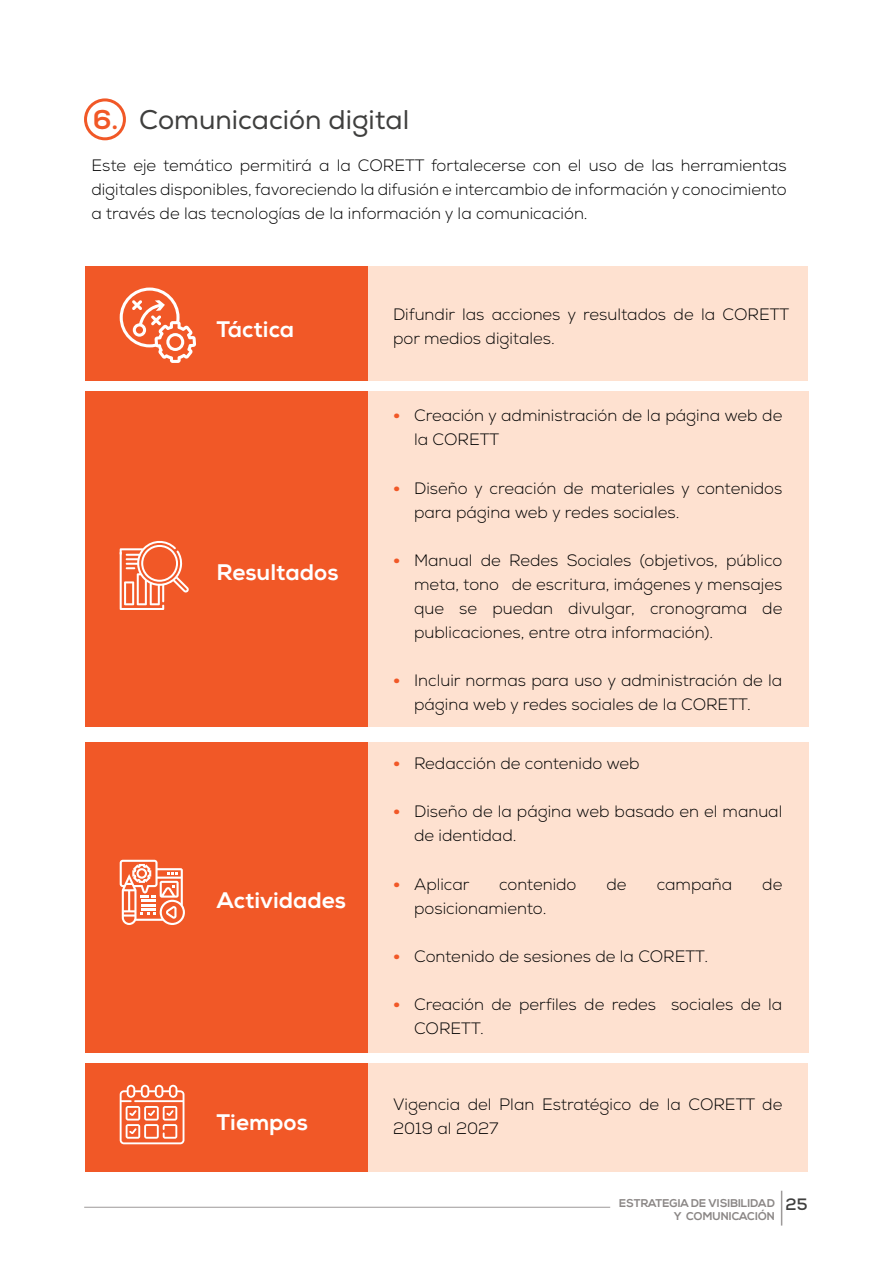
<style>
.page{position:relative;width:893px;height:1263px;background:#fff}
.page>*{position:absolute;margin:0;border:0;box-sizing:border-box;transform-origin:0 0}
.Fotda{font:27px "Nexa";color:#3f3f3e}
.Bold_palabras{font:800 22.5px "Nexa";color:#fff}
.Texto_cuerpo_coalici{font:300 16.5px/24px "Nexa";color:#000}
.t1{font:700 11.25px/13.5px "Nexa";color:#8b8786}
.s1{font-weight:800;color:#f15827}
.s2{font-weight:900;color:#f15827}
.s3{font-size:16.5px;color:#3f3f3e}
</style>
<div class="page">
<hr style="left:781px;top:1191px;width:1px;height:34px;background:#9d9a99">
<hr style="left:84px;top:1207px;width:526px;height:1px;background:#9d9a99">
<div style="left:84px;top:98px;width:42px;height:42px;border:3px solid #f15827;border-radius:50%"></div>
<div style="left:85px;top:266px;width:359px;height:114px;background:#f15827"></div>
<div style="left:85px;top:1064px;width:359px;height:108px;background:#f15827"></div>
<div style="left:85px;top:391px;width:308px;height:336px;background:#f15827"></div>
<div style="left:85px;top:742px;width:308px;height:310px;background:#f15827"></div>
<div style="left:368px;top:391px;width:441px;height:336px;background:#fee1d0"></div>
<div style="left:368px;top:742px;width:441px;height:310px;background:#fee1d0"></div>
<div style="left:368px;top:266px;width:439px;height:115px;background:#fee1d0"></div>
<div style="left:368px;top:1064px;width:439px;height:108px;background:#fee1d0"></div>
<svg style="left:120px;top:541px;width:69px;height:69px"></svg>
<svg style="left:120px;top:1085px;width:64px;height:59px"></svg>
<svg style="left:120px;top:860px;width:65px;height:65px"></svg>
<svg style="left:120px;top:288px;width:76px;height:75px"></svg>
<p class="Fotda" style="left:93px;top:103px;width:318px"><span class="s1">6.</span> Comunicación digital</p>
<p class="Texto_cuerpo_coalici" style="left:91px;top:154px;width:697px;text-align:justify">Este eje temático permitirá a la CORETT fortalecerse con el uso de las herramientas digitales disponibles, favoreciendo la difusión e intercambio de información y conocimiento a través de las tecnologías de la información y la comunicación.</p>
<p class="Bold_palabras" style="left:217px;top:315px;width:79px">Táctica</p>
<p class="Bold_palabras" style="left:217px;top:558px;width:124px">Resultados</p>
<p class="Bold_palabras" style="left:217px;top:886px;width:131px">Actividades</p>
<p class="Bold_palabras" style="left:217px;top:1109px;width:93px">Tiempos</p>
<p class="Texto_cuerpo_coalici" style="left:393px;top:303px;width:398px">Difundir las acciones y resultados de la CORETT por medios digitales.</p>
<p class="Texto_cuerpo_coalici" style="left:414px;top:404px;width:370px;text-indent:-21px"><span class="s2">•</span> Creación y administración de la página web de la CORETT</p>
<p class="Texto_cuerpo_coalici" style="left:414px;top:476px;width:370px;text-indent:-21px"><span class="s2">•</span> Diseño y creación de materiales y contenidos para página web y redes sociales.</p>
<p class="Texto_cuerpo_coalici" style="left:414px;top:548px;width:370px;text-align:justify;text-indent:-21px"><span class="s2">•</span> Manual de Redes Sociales (objetivos, público meta, tono de escritura, imágenes y mensajes que se puedan divulgar, cronograma de publicaciones, entre otra información).</p>
<p class="Texto_cuerpo_coalici" style="left:414px;top:669px;width:370px;text-indent:-21px"><span class="s2">•</span> Incluir normas para uso y administración de la página web y redes sociales de la CORETT.</p>
<p class="Texto_cuerpo_coalici" style="left:393px;top:752px;width:248px"><span class="s2">•</span> Redacción de contenido web</p>
<p class="Texto_cuerpo_coalici" style="left:414px;top:800px;width:370px;text-indent:-21px"><span class="s2">•</span> Diseño de la página web basado en el manual de identidad.</p>
<p class="Texto_cuerpo_coalici" style="left:393px;top:872px;width:78px"><span class="s2">•</span> Aplicar</p>
<p class="Texto_cuerpo_coalici" style="left:499px;top:872px;width:79px">contenido</p>
<p class="Texto_cuerpo_coalici" style="left:607px;top:872px;width:22px">de</p>
<p class="Texto_cuerpo_coalici" style="left:657px;top:872px;width:77px">campaña</p>
<p class="Texto_cuerpo_coalici" style="left:762px;top:872px;width:22px">de</p>
<p class="Texto_cuerpo_coalici" style="left:414px;top:896px;width:134px">posicionamiento.</p>
<p class="Texto_cuerpo_coalici" style="left:393px;top:944px;width:316px"><span class="s2">•</span> Contenido de sesiones de la CORETT.</p>
<p class="Texto_cuerpo_coalici" style="left:414px;top:993px;width:370px;text-indent:-21px"><span class="s2">•</span> Creación de perfiles de redes sociales de la<br>CORETT.</p>
<p class="Texto_cuerpo_coalici" style="left:393px;top:1092px;width:391px">Vigencia del Plan Estratégico de la CORETT de<br>2019 al 2027</p>
<p class="t1" style="left:674px;top:1196px;width:135px;text-indent:-55px">ESTRATEGIA DE VISIBILIDAD <span class="s3">25<br></span>Y COMUNICACIÓN</p>
</div>
